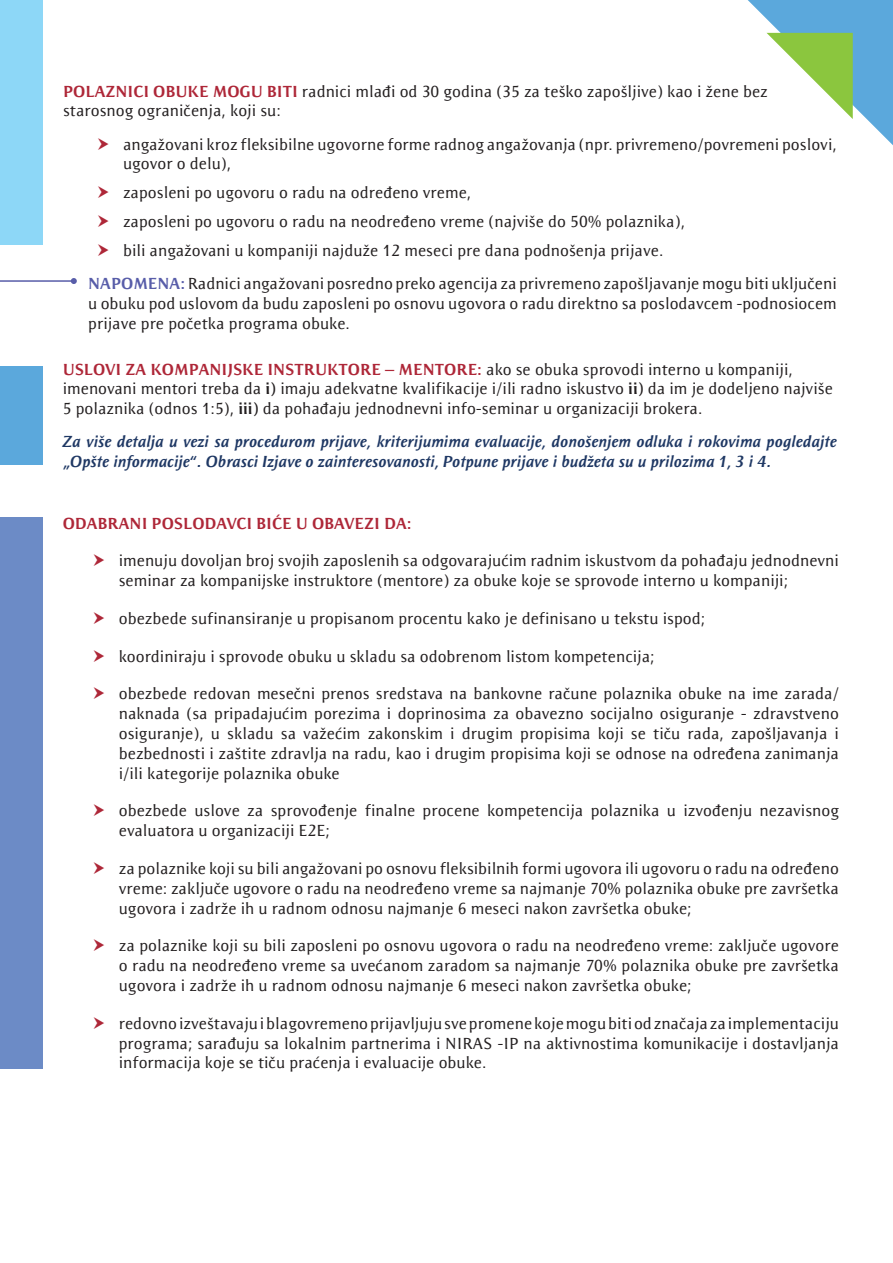
<style>
.page{position:relative;width:893px;height:1263px;background:#fff}
.page>*{position:absolute;margin:0;border:0;box-sizing:border-box;transform-origin:0 0}
.List_Paragraph_List{font:16.5px/19.8px "Resavska BG Sans";color:#231f20}
.t1{font:italic 700 16.5px/19.8px "Resavska BG Sans";color:#1f3864}
.List_Paragraph_List-2{font:700 16.5px "Resavska BG Sans";color:#ae2738}
.s1{font-weight:700;color:#ae2738}
.s2{font-weight:700;color:#585da9}
.s3{font-weight:700}
</style>
<div class="page">
<svg style="left:748px;top:0;width:145px;height:145px"></svg>
<div style="left:0;top:0;width:43px;height:244px;background:#8dd7f7"></div>
<div style="left:0;top:366px;width:43px;height:99px;background:#5ba8dc"></div>
<div style="left:0;top:517px;width:43px;height:551px;background:#6c8bc6"></div>
<hr style="left:0;top:280px;width:74px;height:2px;background:#585da9">
<svg style="left:71px;top:278px;width:6px;height:6px"></svg>
<p class="List_Paragraph_List" style="left:63px;top:81px;width:706px"><span class="s1">POLAZNICI OBUKE MOGU BITI</span> radnici mlađi od 30 godina (35 za teško zapošljive) kao i žene bez starosnog ograničenja, koji su:</p>
<p class="List_Paragraph_List" style="left:123px;top:134px;width:715px">angažovani kroz fleksibilne ugovorne forme radnog angažovanja (npr. privremeno/povremeni poslovi, ugovor o delu),</p>
<p class="List_Paragraph_List" style="left:123px;top:183px;width:350px">zaposleni po ugovoru o radu na određeno vreme,</p>
<p class="List_Paragraph_List" style="left:123px;top:212px;width:564px">zaposleni po ugovoru o radu na neodređeno vreme (najviše do 50% polaznika),</p>
<p class="List_Paragraph_List" style="left:123px;top:240px;width:542px">bili angažovani u kompaniji najduže 12 meseci pre dana podnošenja prijave.</p>
<p class="List_Paragraph_List" style="left:88px;top:274px;width:750px;text-align:justify"><span class="s2">NAPOMENA:</span> Radnici angažovani posredno preko agencija za privremeno zapošljavanje mogu biti uključeni u obuku pod uslovom da budu zaposleni po osnovu ugovora o radu direktno sa poslodavcem -podnosiocem prijave pre početka programa obuke.</p>
<p class="List_Paragraph_List" style="left:63px;top:359px;width:772px"><span class="s1">USLOVI ZA KOMPANIJSKE INSTRUKTORE – MENTORE:</span> ako se obuka sprovodi interno u kompaniji, imenovani mentori treba da <span class="s3">i)</span> imaju adekvatne kvalifikacije i/ili radno iskustvo <span class="s3">ii)</span> da im je dodeljeno najviše<br>5 polaznika (odnos 1:5), <span class="s3">iii)</span> da pohađaju jednodnevni info-seminar u organizaciji brokera.</p>
<p class="t1" style="left:63px;top:432px;width:775px">Za više detalja u vezi sa procedurom prijave, kriterijumima evaluacije, donošenjem odluka i rokovima pogledajte „Opšte informacije“. Obrasci Izjave o zainteresovanosti, Potpune prijave i budžeta su u prilozima 1, 3 i 4.</p>
<p class="List_Paragraph_List-2" style="left:63px;top:514px;width:350px">ODABRANI POSLODAVCI BIĆE U OBAVEZI DA:</p>
<p class="List_Paragraph_List" style="left:119px;top:551px;width:722px">imenuju dovoljan broj svojih zaposlenih sa odgovarajućim radnim iskustvom da pohađaju jednodnevni seminar za kompanijske instruktore (mentore) za obuke koje se sprovode interno u kompaniji;</p>
<p class="List_Paragraph_List" style="left:119px;top:608px;width:588px">obezbede sufinansiranje u propisanom procentu kako je definisano u tekstu ispod;</p>
<p class="List_Paragraph_List" style="left:119px;top:646px;width:537px">koordiniraju i sprovode obuku u skladu sa odobrenom listom kompetencija;</p>
<p class="List_Paragraph_List" style="left:119px;top:684px;width:722px;text-align:justify">obezbede redovan mesečni prenos sredstava na bankovne račune polaznika obuke na ime zarada/ naknada (sa pripadajućim porezima i doprinosima za obavezno socijalno osiguranje - zdravstveno osiguranje), u skladu sa važećim zakonskim i drugim propisima koji se tiču rada, zapošljavanja i bezbednosti i zaštite zdravlja na radu, kao i drugim propisima koji se odnose na određena zanimanja i/ili kategorije polaznika obuke</p>
<p class="List_Paragraph_List" style="left:119px;top:801px;width:722px">obezbede uslove za sprovođenje finalne procene kompetencija polaznika u izvođenju nezavisnog evaluatora u organizaciji E2E;</p>
<p class="List_Paragraph_List" style="left:119px;top:859px;width:722px;text-align:justify">za polaznike koji su bili angažovani po osnovu fleksibilnih formi ugovora ili ugovoru o radu na određeno vreme: zaključe ugovore o radu na neodređeno vreme sa najmanje 70% polaznika obuke pre završetka ugovora i zadrže ih u radnom odnosu najmanje 6 meseci nakon završetka obuke;</p>
<p class="List_Paragraph_List" style="left:119px;top:936px;width:722px;text-align:justify">za polaznike koji su bili zaposleni po osnovu ugovora o radu na neodređeno vreme: zaključe ugovore o radu na neodređeno vreme sa uvećanom zaradom sa najmanje 70% polaznika obuke pre završetka ugovora i zadrže ih u radnom odnosu najmanje 6 meseci nakon završetka obuke;</p>
<p class="List_Paragraph_List" style="left:119px;top:1013px;width:722px;text-align:justify">redovno izveštavaju i blagovremeno prijavljuju sve promene koje mogu biti od značaja za implementaciju programa; sarađuju sa lokalnim partnerima i NIRAS -IP na aktivnostima komunikacije i dostavljanja informacija koje se tiču praćenja i evaluacije obuke.</p>
</div>
